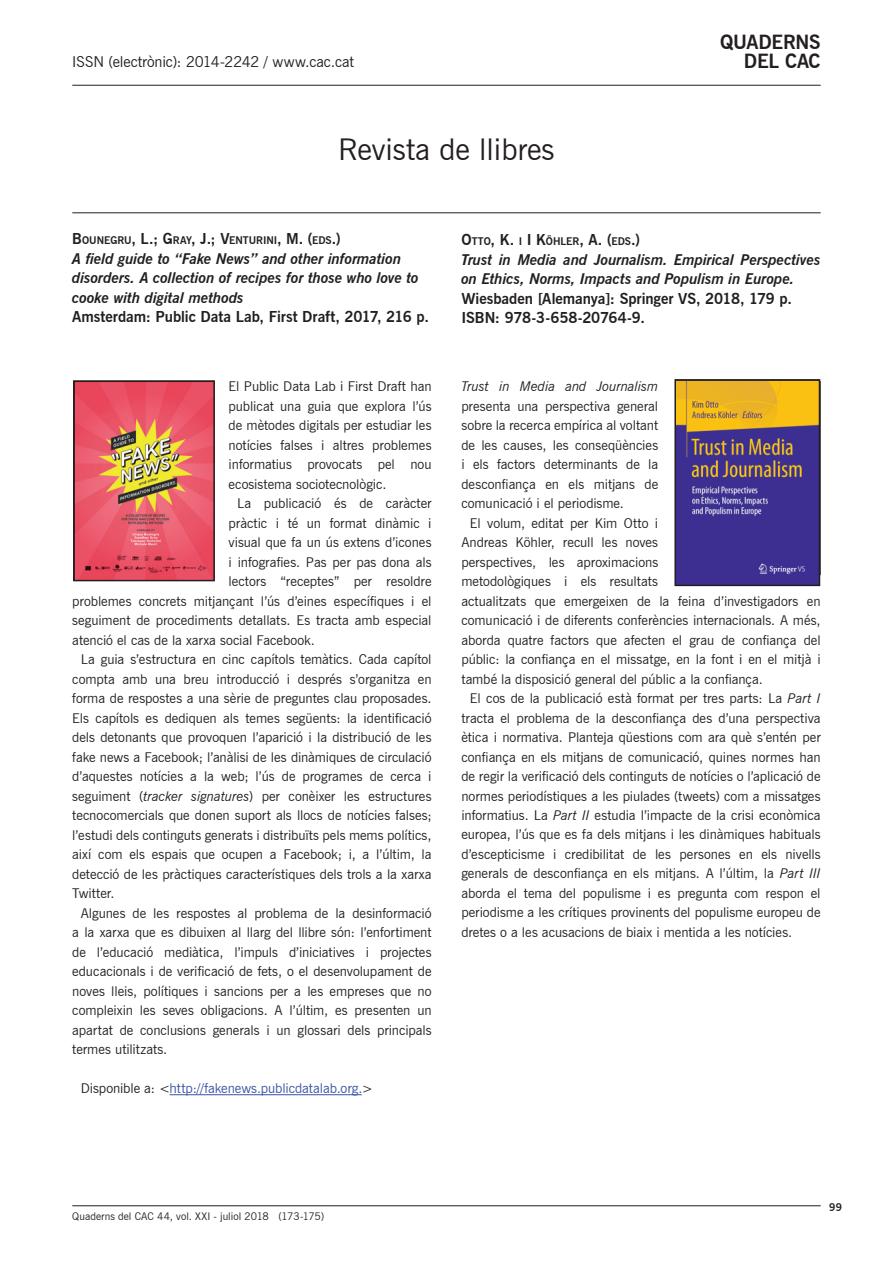
<style>
.page{position:relative;width:893px;height:1263px;background:#fff}
.page>*{position:absolute;margin:0;border:0;box-sizing:border-box;transform-origin:0 0}
.t1{font:30px "News Gothic BT";color:#231f20}
.t2{font:700 19.5px/19.5px "News Gothic BT";letter-spacing:-.015em;color:#231f20;text-align:right}
.t3{font:italic 700 15px/19.5px "News Gothic BT";letter-spacing:-.005em;color:#231f20}
.t4{font:700 15px/19.5px "News Gothic BT";letter-spacing:-.005em;color:#231f20}
.t5{font:15px "News Gothic BT";letter-spacing:-.01em;color:#231f20}
.t6{font:13.5px/19.5px "News Gothic BT";letter-spacing:-.005em;color:#231f20;text-align:justify}
.t7{font:13.5px "News Gothic BT";letter-spacing:-.005em;color:#3853a3}
.t8{font:italic 13.5px "News Gothic BT";letter-spacing:-.01em;color:#231f20}
.t9{font:10.5px "News Gothic BT";letter-spacing:.005em;color:#231f20}
.t10{font:700 10.5px "News Gothic BT";letter-spacing:-.005em;color:#231f20}
.t11{font:700 10.5px "News Gothic BT";color:#231f20}
.s1{font-size:15px}
.s2{font-style:italic}
.s3{color:#231f20}
.s4{font-style:normal}
.s5{font-style:normal;font-size:10.5px}
</style>
<div class="page">
<hr style="left:72px;top:85px;width:749px;height:1px;background:#231f20">
<hr style="left:72px;top:213px;width:749px;height:1px;background:#231f20">
<hr style="left:72px;top:1205px;width:749px;height:1px;background:#231f20">
<hr style="left:170px;top:1094px;width:192px;height:1px;background:#3853a3">
<img style="left:76px;top:383px;width:136px;height:195px">
<div style="left:73px;top:380px;width:142px;height:201px;border:2px solid #231f20"></div>
<img style="left:677px;top:382px;width:140px;height:201px">
<div style="left:674px;top:379px;width:146px;height:207px;border:2px solid #231f20"></div>
<p class="t5" style="left:72px;top:52px;width:283px">ISSN (electrònic): 2014-2242 / www.cac.cat</p>
<h1 class="t1" style="left:338px;top:132px;width:218px">Revista de llibres</h1>
<h2 class="t2" style="left:720px;top:32px;width:102px">QUADERNS<br>DEL CAC</h2>
<p class="t10" style="left:72px;top:234px;width:270px"><span class="s1">B</span>OUNEGRU<span class="s1">, L.; G</span>RAY<span class="s1">, J.; V</span>ENTURINI<span class="s1">, M. (</span>EDS<span class="s1">.)</span></p>
<p class="t3" style="left:72px;top:249px;width:348px">A field guide to “Fake News” and other information disorders. A collection of recipes for those who love to cooke with digital methods</p>
<p class="t4" style="left:72px;top:307px;width:358px">Amsterdam: Public Data Lab, First Draft, 2017, 216 p.</p>
<p class="t6" style="left:229px;top:377px;width:204px">El Public Data Lab i First Draft han publicat una guia que explora l’ús de mètodes digitals per estudiar les notícies falses i altres problemes informatius provocats pel nou ecosistema sociotecnològic.</p>
<p class="t6" style="left:237px;top:494px;width:196px">La publicació és de caràcter</p>
<p class="t6" style="left:229px;top:513px;width:204px">pràctic i té un format dinàmic i</p>
<p class="t6" style="left:229px;top:533px;width:204px">visual que fa un ús extens d’icones</p>
<p class="t6" style="left:229px;top:552px;width:204px">i infografies. Pas per pas dona als</p>
<p class="t6" style="left:229px;top:572px;width:204px">lectors “receptes” per resoldre</p>
<p class="t6" style="left:72px;top:591px;width:361px">problemes concrets mitjançant l’ús d’eines específiques i el</p>
<p class="t6" style="left:72px;top:611px;width:361px">seguiment de procediments detallats. Es tracta amb especial</p>
<p class="t6" style="left:72px;top:630px;width:244px">atenció el cas de la xarxa social Facebook.</p>
<p class="t6" style="left:81px;top:650px;width:352px">La guia s’estructura en cinc capítols temàtics. Cada capítol</p>
<p class="t6" style="left:72px;top:669px;width:361px">compta amb una breu introducció i després s’organitza en</p>
<p class="t6" style="left:72px;top:689px;width:361px">forma de respostes a una sèrie de preguntes clau proposades.</p>
<p class="t6" style="left:72px;top:708px;width:361px">Els capítols es dediquen als temes següents: la identificació</p>
<p class="t6" style="left:72px;top:728px;width:361px">dels detonants que provoquen l’aparició i la distribució de les</p>
<p class="t6" style="left:72px;top:747px;width:361px">fake news a Facebook; l’anàlisi de les dinàmiques de circulació</p>
<p class="t6" style="left:72px;top:767px;width:361px">d’aquestes notícies a la web; l’ús de programes de cerca i</p>
<p class="t6" style="left:72px;top:786px;width:361px">seguiment (<span class="s2">tracker signatures</span>) per conèixer les estructures</p>
<p class="t6" style="left:72px;top:806px;width:361px">tecnocomercials que donen suport als llocs de notícies falses;</p>
<p class="t6" style="left:72px;top:825px;width:361px">l’estudi dels continguts generats i distribuïts pels mems polítics,</p>
<p class="t6" style="left:72px;top:845px;width:361px">així com els espais que ocupen a Facebook; i, a l’últim, la</p>
<p class="t6" style="left:72px;top:864px;width:361px">detecció de les pràctiques característiques dels trols a la xarxa</p>
<p class="t6" style="left:72px;top:884px;width:44px">Twitter.</p>
<p class="t6" style="left:81px;top:903px;width:352px">Algunes de les respostes al problema de la desinformació</p>
<p class="t6" style="left:72px;top:923px;width:361px">a la xarxa que es dibuixen al llarg del llibre són: l’enfortiment</p>
<p class="t6" style="left:72px;top:942px;width:361px">de l’educació mediàtica, l’impuls d’iniciatives i projectes</p>
<p class="t6" style="left:72px;top:961px;width:361px">educacionals i de verificació de fets, o el desenvolupament de</p>
<p class="t6" style="left:72px;top:981px;width:361px">noves lleis, polítiques i sancions per a les empreses que no</p>
<p class="t6" style="left:72px;top:1000px;width:361px">compleixin les seves obligacions. A l’últim, es presenten un</p>
<p class="t6" style="left:72px;top:1020px;width:361px">apartat de conclusions generals i un glossari dels principals</p>
<p class="t6" style="left:72px;top:1039px;width:97px">termes utilitzats.</p>
<p class="t7" style="left:81px;top:1080px;width:294px"><span class="s3">Disponible a: &lt;</span>http://fakenews.publicdatalab.org.<span class="s3">&gt;</span></p>
<p class="t3" style="left:461px;top:230px;width:361px"><span class="s4">O</span><span class="s5">TTO</span><span class="s4">, K.</span> <span class="s5">I</span> <span class="s4">I K</span><span class="s5">ÖHLER</span><span class="s4">, A. (</span><span class="s5">EDS</span><span class="s4">.)<br></span>Trust in Media and Journalism. Empirical Perspectives on Ethics, Norms, Impacts and Populism in Europe.</p>
<p class="t4" style="left:461px;top:289px;width:332px">Wiesbaden [Alemanya]: Springer VS, 2018, 179 p.<br>ISBN: 978-3-658-20764-9.</p>
<p class="t8" style="left:461px;top:378px;width:198px">Trust in Media and Journalism</p>
<p class="t6" style="left:461px;top:396px;width:198px">presenta una perspectiva general sobre la recerca empírica al voltant de les causes, les conseqüències i els factors determinants de la desconfiança en els mitjans de comunicació i el periodisme.</p>
<p class="t6" style="left:461px;top:513px;width:361px;text-align:left;text-indent:9px">El volum, editat per Kim Otto i<br>Andreas Köhler, recull les noves<br>perspectives, les aproximacions<br>metodològiques i els resultats<br>actualitzats que emergeixen de la feina d’investigadors en comunicació i de diferents conferències internacionals. A més, aborda quatre factors que afecten el grau de confiança del públic: la confiança en el missatge, en la font i en el mitjà i també la disposició general del públic a la confiança.</p>
<p class="t6" style="left:461px;top:688px;width:361px;text-indent:9px">El cos de la publicació està format per tres parts: La <span class="s2">Part I </span>tracta el problema de la desconfiança des d’una perspectiva ètica i normativa. Planteja qüestions com ara què s’entén per confiança en els mitjans de comunicació, quines normes han de regir la verificació dels continguts de notícies o l’aplicació de normes periodístiques a les piulades (tweets) com a missatges informatius. La <span class="s2">Part II</span> estudia l’impacte de la crisi econòmica europea, l’ús que es fa dels mitjans i les dinàmiques habituals d’escepticisme i credibilitat de les persones en els nivells generals de desconfiança en els mitjans. A l’últim, la <span class="s2">Part III </span>aborda el tema del populisme i es pregunta com respon el periodisme a les crítiques provinents del populisme europeu de dretes o a les acusacions de biaix i mentida a les notícies.</p>
<p class="t9" style="left:72px;top:1210px;width:198px">Quaderns del CAC 44, vol. XXI - juliol 2018</p>
<p class="t9" style="left:279px;top:1210px;width:47px">(173-175)</p>
<p class="t11" style="left:829px;top:1200px;width:14px">99</p>
</div>
